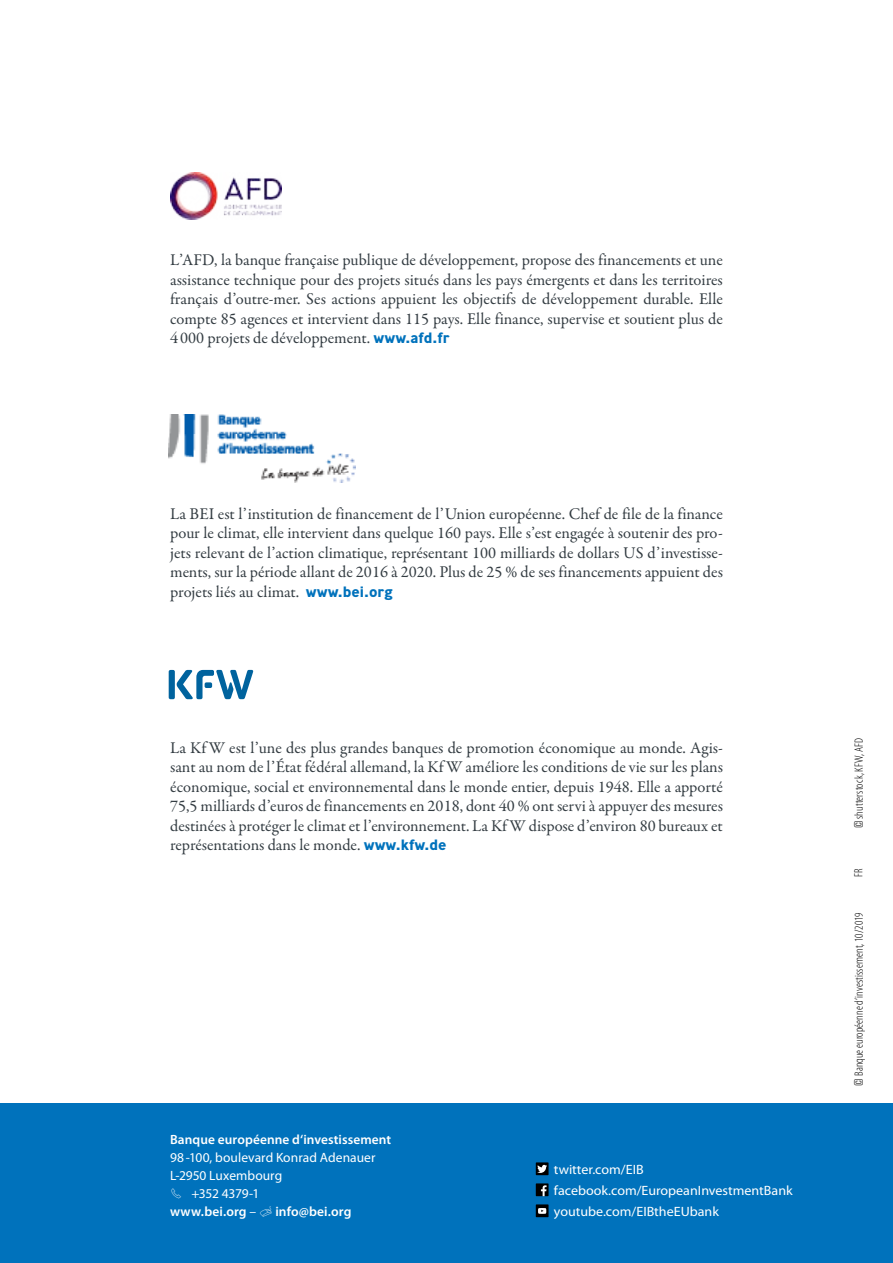
<style>
.page{position:relative;width:893px;height:1263px;background:#fff}
.page>*{position:absolute;margin:0;border:0;box-sizing:border-box;transform-origin:0 0}
.t1{font:16.5px/19.5px "Garamond Premr Pro";color:#333c42;text-align:justify}
.t2{font:13.5px/21px "Myriad Pro";color:#fff;scale:1.04 1}
.t3{font:13.5px/18px "Myriad Pro";color:#fff}
.t4{font:600 13.5px "Myriad Pro";letter-spacing:.005em;color:#fff}
.t5{font:600 13.35px "Myriad Pro";letter-spacing:.005em;color:#fff}
.t6{font:300 condensed 12px "Myriad Pro";letter-spacing:.01em;color:#000}
.s1{font-family:"Ministry";font-weight:700;font-size:15px;color:#0072bc}
.s2{font-weight:600}
.s3{font-family:"Rift";font-weight:400;font-stretch:normal}
</style>
<div class="page">
<div style="left:0;top:1104px;width:893px;height:159px;background:#0072bc"></div>
<img style="left:170px;top:173px;width:112px;height:46px">
<img style="left:169px;top:414px;width:187px;height:69px">
<div style="left:169px;top:670px;width:6px;height:29px;background:#00639e;border-radius:2px"></div>
<svg style="left:177px;top:670px;width:76px;height:29px"></svg>
<div style="left:536px;top:1162px;width:13px;height:13px;background:#000"></div>
<svg style="left:537px;top:1165px;width:10px;height:8px"></svg>
<div style="left:536px;top:1183px;width:13px;height:13px;background:#000"></div>
<svg style="left:541px;top:1185px;width:6px;height:11px"></svg>
<div style="left:536px;top:1204px;width:13px;height:13px;background:#000"></div>
<svg style="left:538px;top:1208px;width:8px;height:6px"></svg>
<p class="t1" style="left:170px;top:251px;width:554px">L’AFD, la banque française publique de développement, propose des financements et une assistance technique pour des projets situés dans les pays émergents et dans les territoires français d’outre-mer. Ses actions appuient les objectifs de développement durable. Elle compte 85 agences et intervient dans 115 pays. Elle finance, supervise et soutient plus de 4 000 projets de développement. <span class="s1">www.afd.fr</span></p>
<p class="t1" style="left:170px;top:504px;width:554px">La BEI est l’institution de financement de l’Union européenne. Chef de file de la finance pour le climat, elle intervient dans quelque 160 pays. Elle s’est engagée à soutenir des pro&shy;jets relevant de l’action climatique, représentant 100 milliards de dollars US d’investisse&shy;ments, sur la période allant de 2016 à 2020. Plus de 25 % de ses financements appuient des projets liés au climat. <span class="s1">www.bei.org</span></p>
<p class="t1" style="left:170px;top:738px;width:554px">La Kf W est l’une des plus grandes banques de promotion économique au monde. Agis&shy;sant au nom de l’État fédéral allemand, la Kf W améliore les conditions de vie sur les plans économique, social et environnemental dans le monde entier, depuis 1948. Elle a apporté 75,5 milliards d’euros de financements en 2018, dont 40 % ont servi à appuyer des mesures destinées à protéger le climat et l’environnement. La Kf W dispose d’environ 80 bureaux et représentations dans le monde. <span class="s1">www.kfw.de</span></p>
<p class="t5" style="left:170px;top:1132px;width:223px">Banque européenne d‘investissement</p>
<p class="t3" style="left:170px;top:1149px;width:207px">98-100, boulevard Konrad Adenauer<br>L-2950 Luxembourg</p>
<p class="t3" style="left:170px;top:1185px;width:91px">✓ +352 4379-1 <span class="s2">www.bei.org</span> –</p>
<p class="t4" style="left:275px;top:1204px;width:77px">info@bei.org</p>
<p class="t2" style="left:554px;top:1159px;width:231px">twitter.com/EIB facebook.com/EuropeanInvestmentBank youtube.com/EIBtheEUbank</p>
<p class="t6" style="left:852px;top:828px;width:92px;rotate:-90deg"><span class="s3">©</span> shutterstock, KFW, AFD</p>
<p class="t6" style="left:852px;top:877px;width:10px;rotate:-90deg">FR</p>
<p class="t6" style="left:852px;top:1086px;width:174px;rotate:-90deg"><span class="s3">©</span> Banque européenne d‘investissement, 10/2019</p>
</div>
